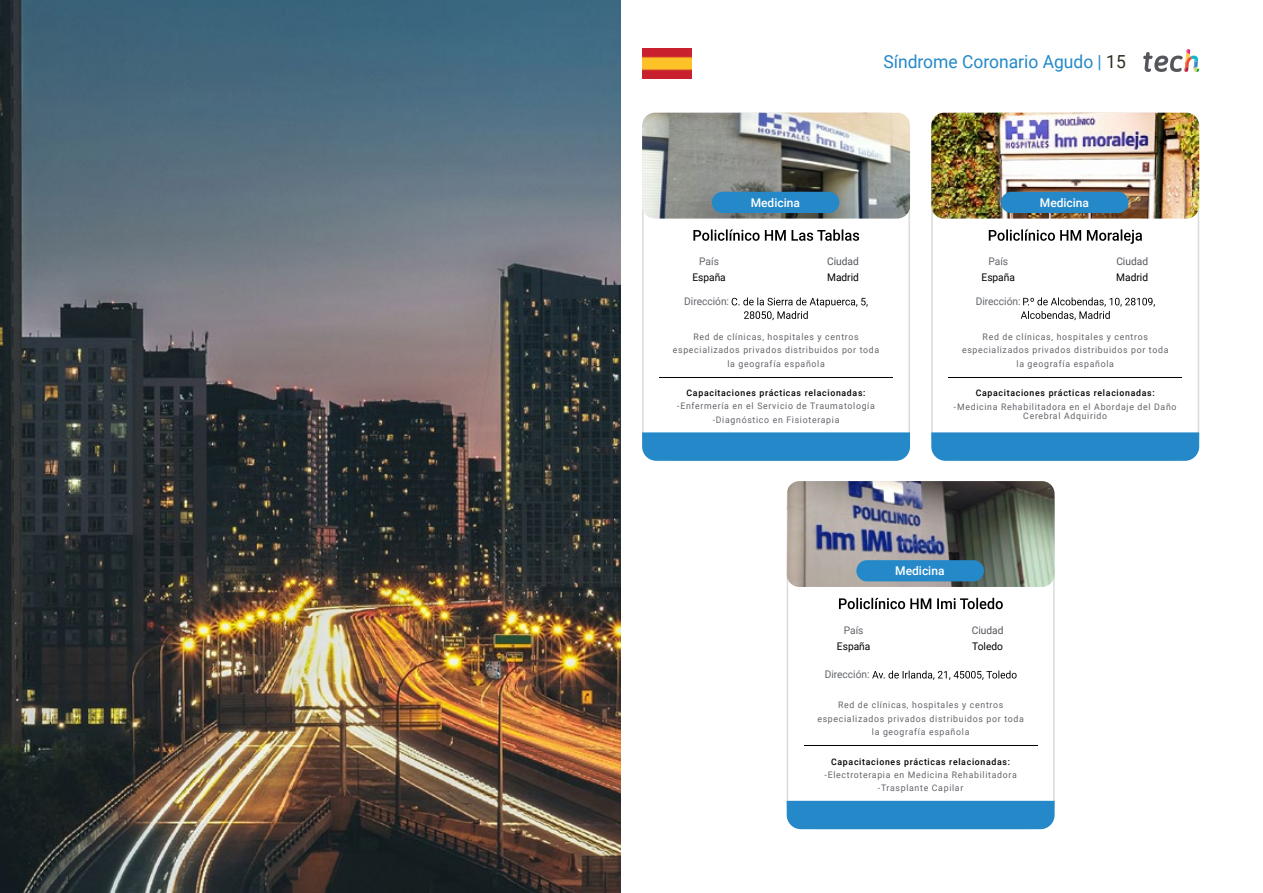
<style>
.page{position:relative;width:1263px;height:893px;background:#fff}
.page>*{position:absolute;margin:0;border:0;box-sizing:border-box;transform-origin:0 0}
.t1{font:18px "Roboto";color:#2488c9}
.t2{font:500 12px "Roboto";color:#fff}
.t3{font:10.5px "Roboto";color:#61646a}
.t4{font:10.5px "Roboto";color:#000}
.t5{font:10.5px "Roboto";color:#52555b}
.t6{font:9px/13.5px "Roboto";letter-spacing:.08em;color:#61646a;text-align:center}
.t7{font:500 9px "Roboto";letter-spacing:.08em;color:#000}
.s1{color:#312e20}
</style>
<div class="page">
<svg style="left:1143px;top:49px;width:56px;height:23px"></svg>
<img style="left:0;top:0;width:621px;height:893px">
<img style="left:642px;top:49px;width:49px;height:30px">
<svg style="left:786px;top:490px;width:269px;height:340px"></svg>
<img style="left:787px;top:481px;width:267px;height:106px">
<div style="left:856px;top:560px;width:128px;height:21px;background:#2488c9;border-radius:11px"></div>
<div style="left:787px;top:801px;width:267px;height:28px;background:#2488c9"></div>
<hr style="left:804px;top:745px;width:233px;height:1px;background:#000">
<svg style="left:872px;top:671px;width:144px;height:9px"></svg>
<svg style="left:839px;top:598px;width:164px;height:11px"></svg>
<svg style="left:642px;top:112px;width:269px;height:325px"></svg>
<img style="left:642px;top:113px;width:268px;height:106px">
<div style="left:712px;top:192px;width:127px;height:21px;background:#2488c9;border-radius:11px"></div>
<svg style="left:642px;top:432px;width:268px;height:29px;background:#2a8bca"></svg>
<hr style="left:659px;top:377px;width:234px;height:1px;background:#000">
<svg style="left:732px;top:297px;width:135px;height:23px"></svg>
<svg style="left:693px;top:229px;width:166px;height:12px"></svg>
<svg style="left:931px;top:112px;width:269px;height:337px"></svg>
<img style="left:931px;top:113px;width:268px;height:106px">
<div style="left:1001px;top:192px;width:127px;height:21px;background:#2488c9;border-radius:11px"></div>
<svg style="left:931px;top:432px;width:268px;height:29px;background:#2a8bca"></svg>
<hr style="left:948px;top:377px;width:234px;height:1px;background:#000">
<svg style="left:1021px;top:297px;width:134px;height:23px"></svg>
<svg style="left:989px;top:229px;width:153px;height:15px"></svg>
<h1 class="t1" style="left:883px;top:49px;width:244px">Síndrome Coronario Agudo | <span class="s1">15</span></h1>
<p class="t3" style="left:699px;top:254px;width:21px">País</p>
<p class="t4" style="left:692px;top:270px;width:35px">España</p>
<h2 class="t2" style="left:751px;top:194px;width:51px">Medicina</h2>
<p class="t5" style="left:827px;top:254px;width:33px">Ciudad</p>
<p class="t4" style="left:827px;top:270px;width:33px">Madrid</p>
<p class="t3" style="left:988px;top:254px;width:21px">País</p>
<p class="t4" style="left:981px;top:270px;width:35px">España</p>
<h2 class="t2" style="left:1040px;top:194px;width:51px">Medicina</h2>
<p class="t5" style="left:1116px;top:254px;width:33px">Ciudad</p>
<p class="t4" style="left:1116px;top:270px;width:33px">Madrid</p>
<p class="t3" style="left:684px;top:294px;width:46px">Dirección:</p>
<p class="t6" style="left:673px;top:330px;width:208px">Red de clínicas, hospitales y centros especializados privados distribuidos por toda la geografía española</p>
<p class="t7" style="left:686px;top:387px;width:180px">Capacitaciones prácticas relacionadas:</p>
<p class="t6" style="left:677px;top:399px;width:199px">-Enfermería en el Servicio de Traumatología -Diagnóstico en Fisioterapia</p>
<p class="t3" style="left:976px;top:294px;width:46px">Dirección:</p>
<p class="t6" style="left:962px;top:330px;width:208px">Red de clínicas, hospitales y centros especializados privados distribuidos por toda la geografía española</p>
<p class="t7" style="left:976px;top:387px;width:180px">Capacitaciones prácticas relacionadas:</p>
<p class="t6" style="left:954px;top:402px;width:224px;line-height:9px">-Medicina Rehabilitadora en el Abordaje del Daño<br>Cerebral Adquirido</p>
<p class="t3" style="left:844px;top:622px;width:21px">País</p>
<p class="t4" style="left:837px;top:639px;width:35px">España</p>
<h2 class="t2" style="left:895px;top:563px;width:51px">Medicina</h2>
<p class="t5" style="left:972px;top:622px;width:33px">Ciudad</p>
<p class="t4" style="left:972px;top:639px;width:32px">Toledo</p>
<p class="t3" style="left:825px;top:667px;width:46px">Dirección:</p>
<p class="t6" style="left:817px;top:698px;width:208px">Red de clínicas, hospitales y centros especializados privados distribuidos por toda la geografía española</p>
<p class="t7" style="left:831px;top:755px;width:180px">Capacitaciones prácticas relacionadas:</p>
<p class="t6" style="left:824px;top:768px;width:194px">-Electroterapia en Medicina Rehabilitadora -Trasplante Capilar</p>
</div>
